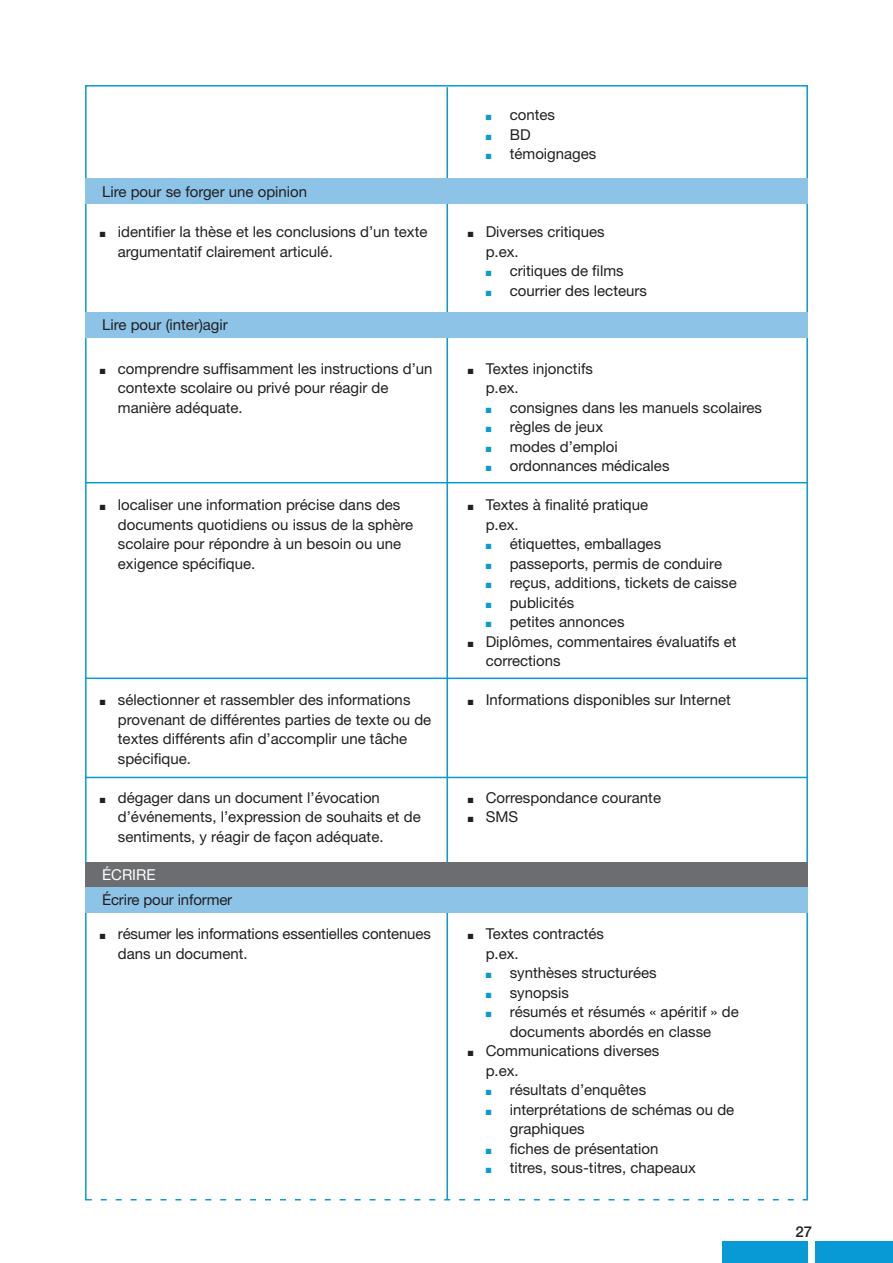
<style>
.page{position:relative;width:893px;height:1263px;background:#fff}
.page>*{position:absolute;margin:0;border:0;box-sizing:border-box;transform-origin:0 0}
.t1{font:15px/19.5px "Helvetica Neue";color:#231f20}
.t2{font:15px "Helvetica Neue";color:#fff}
.t3{font:500 15px "Helvetica Neue";color:#231f20}
.s1{color:#089ad5}
</style>
<div class="page">
<div style="left:816px;top:1242px;width:77px;height:21px;background:#089ad5"></div>
<div style="left:723px;top:1242px;width:85px;height:21px;background:#089ad5"></div>
<hr style="left:446px;top:87px;width:2px;height:1112px;background:#089ad5">
<div style="left:85px;top:179px;width:723px;height:25px;background:#8cc3e7"></div>
<div style="left:85px;top:312px;width:723px;height:25px;background:#8cc3e7"></div>
<div style="left:85px;top:862px;width:723px;height:25px;background:#6c6d70"></div>
<div style="left:85px;top:887px;width:723px;height:26px;background:#8cc3e7"></div>
<hr style="left:85px;top:482px;width:723px;height:1px;background:#089ad5">
<hr style="left:85px;top:677px;width:723px;height:2px;background:#089ad5">
<hr style="left:85px;top:777px;width:723px;height:1px;background:#089ad5">
<svg style="left:100px;top:1198px;width:703px;height:3px"></svg>
<p class="t1" style="left:102px;top:181px;width:207px">Lire pour se forger une opinion</p>
<p class="t1" style="left:118px;top:222px;width:311px;text-indent:-18px">■ identifier la thèse et les conclusions d’un texte argumentatif clairement articulé.</p>
<p class="t1" style="left:102px;top:315px;width:127px">Lire pour (inter)agir</p>
<p class="t1" style="left:118px;top:358px;width:316px;text-indent:-18px">■ comprendre suffisamment les instructions d’un contexte scolaire ou privé pour réagir de manière adéquate.</p>
<p class="t1" style="left:118px;top:495px;width:297px;text-indent:-18px">■ localiser une information précise dans des documents quotidiens ou issus de la sphère scolaire pour répondre à un besoin ou une exigence spécifique.</p>
<p class="t1" style="left:118px;top:690px;width:315px;text-indent:-18px">■ sélectionner et rassembler des informations provenant de différentes parties de texte ou de textes différents afin d’accomplir une tâche spécifique.</p>
<p class="t1" style="left:118px;top:787px;width:304px;text-indent:-18px">■ dégager dans un document l’évocation d’événements, l’expression de souhaits et de sentiments, y réagir de façon adéquate.</p>
<p class="t2" style="left:102px;top:866px;width:55px">ÉCRIRE</p>
<p class="t1" style="left:102px;top:890px;width:132px">Écrire pour informer</p>
<p class="t1" style="left:118px;top:924px;width:314px;text-indent:-18px">■ résumer les informations essentielles contenues dans un document.</p>
<p class="t1" style="left:486px;top:105px;width:71px"><span class="s1">■</span> contes</p>
<p class="t1" style="left:486px;top:124px;width:46px"><span class="s1">■</span> BD</p>
<p class="t1" style="left:486px;top:144px;width:112px"><span class="s1">■</span> témoignages</p>
<p class="t1" style="left:486px;top:222px;width:120px;text-indent:-18px">■ Diverses critiques p.ex.</p>
<p class="t1" style="left:486px;top:261px;width:139px"><span class="s1">■</span> critiques de films</p>
<p class="t1" style="left:486px;top:280px;width:163px"><span class="s1">■</span> courrier des lecteurs</p>
<p class="t1" style="left:486px;top:358px;width:109px;text-indent:-18px">■ Textes injonctifs p.ex.</p>
<p class="t1" style="left:486px;top:397px;width:278px"><span class="s1">■</span> consignes dans les manuels scolaires</p>
<p class="t1" style="left:486px;top:417px;width:119px"><span class="s1">■</span> règles de jeux</p>
<p class="t1" style="left:486px;top:436px;width:134px"><span class="s1">■</span> modes d’emploi</p>
<p class="t1" style="left:486px;top:456px;width:185px"><span class="s1">■</span> ordonnances médicales</p>
<p class="t1" style="left:486px;top:495px;width:164px;text-indent:-18px">■ Textes à finalité pratique p.ex.</p>
<p class="t1" style="left:486px;top:534px;width:177px"><span class="s1">■</span> étiquettes, emballages</p>
<p class="t1" style="left:486px;top:553px;width:238px"><span class="s1">■</span> passeports, permis de conduire</p>
<p class="t1" style="left:486px;top:573px;width:252px"><span class="s1">■</span> reçus, additions, tickets de caisse</p>
<p class="t1" style="left:486px;top:592px;width:90px"><span class="s1">■</span> publicités</p>
<p class="t1" style="left:486px;top:612px;width:140px"><span class="s1">■</span> petites annonces</p>
<p class="t1" style="left:486px;top:631px;width:252px;text-indent:-18px">■ Diplômes, commentaires évaluatifs et corrections</p>
<p class="t1" style="left:468px;top:690px;width:265px">■ Informations disponibles sur Internet</p>
<p class="t1" style="left:468px;top:787px;width:195px">■ Correspondance courante</p>
<p class="t1" style="left:468px;top:807px;width:52px">■ SMS</p>
<p class="t1" style="left:486px;top:924px;width:120px;text-indent:-18px">■ Textes contractés p.ex.</p>
<p class="t1" style="left:486px;top:963px;width:172px"><span class="s1">■</span> synthèses structurées</p>
<p class="t1" style="left:486px;top:982px;width:85px"><span class="s1">■</span> synopsis</p>
<p class="t1" style="left:486px;top:1002px;width:254px;text-align:center"><span class="s1">■</span> résumés et résumés « apéritif » de documents abordés en classe</p>
<p class="t1" style="left:486px;top:1041px;width:175px;text-indent:-18px">■ Communications diverses p.ex.</p>
<p class="t1" style="left:486px;top:1080px;width:162px"><span class="s1">■</span> résultats d’enquêtes</p>
<p class="t1" style="left:510px;top:1099px;width:226px;text-indent:-24px"><span class="s1">■</span> interprétations de schémas ou de graphiques</p>
<p class="t1" style="left:486px;top:1138px;width:174px"><span class="s1">■</span> fiches de présentation</p>
<p class="t1" style="left:486px;top:1158px;width:212px"><span class="s1">■</span> titres, sous-titres, chapeaux</p>
<p class="t3" style="left:796px;top:1222px;width:18px">27</p>
</div>
